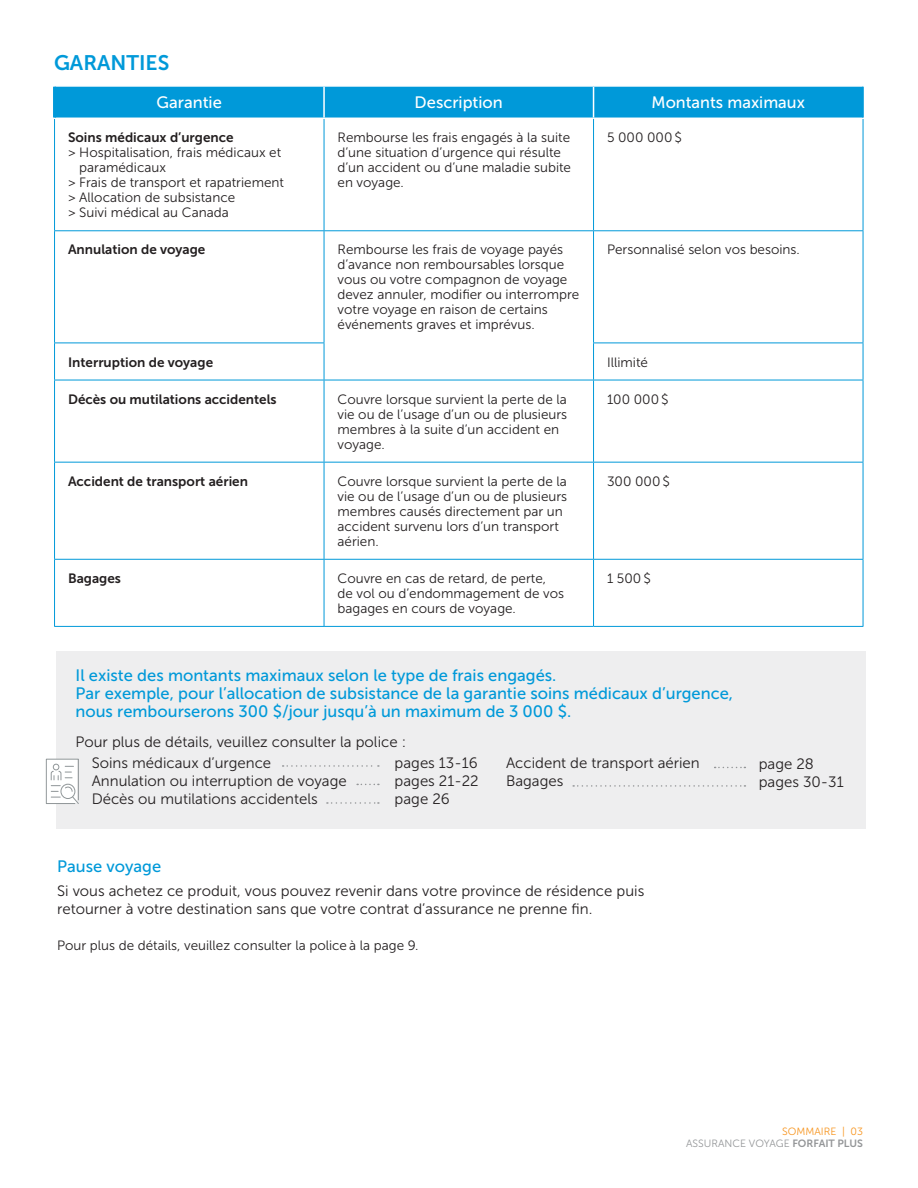
<style>
.page{position:relative;width:918px;height:1188px;background:#fff}
.page>*{position:absolute;margin:0;border:0;box-sizing:border-box;transform-origin:0 0}
.t1{font:21px "Museo Sans 700";color:#0099d9}
.t2{font:16.5px/18px "Museo Sans 500";color:#0099d9}
.t3{font:16.5px "Museo Sans 500";color:#fff}
.t4{font:15px/18px "Museo Sans 300";color:#231f20}
.t5{font:13.5px/15px "Museo Sans 300";color:#231f20}
.t6{font:13.5px "Museo Sans 700";color:#231f20}
.t7{font:10.5px/12px "Museo Sans 300";color:#949698;text-align:right}
.s1{color:#f7941d}
.s2{font-family:"Museo Sans 700"}
</style>
<div class="page">
<div style="left:56px;top:651px;width:810px;height:177px;background:#eeeeef"></div>
<div style="left:56px;top:87px;width:806px;height:31px;background:#0099d9"></div>
<hr style="left:323px;top:87px;width:2px;height:31px;background:#fff">
<hr style="left:593px;top:87px;width:1px;height:31px;background:#fff">
<hr style="left:54px;top:119px;width:1px;height:111px;background:#0099d9">
<hr style="left:324px;top:119px;width:1px;height:111px;background:#0099d9">
<hr style="left:593px;top:119px;width:1px;height:111px;background:#0099d9">
<hr style="left:863px;top:119px;width:1px;height:111px;background:#0099d9">
<hr style="left:54px;top:230px;width:270px;height:1px;background:#0099d9">
<hr style="left:54px;top:231px;width:1px;height:112px;background:#0099d9">
<hr style="left:324px;top:230px;width:270px;height:1px;background:#0099d9">
<hr style="left:324px;top:231px;width:1px;height:112px;background:#0099d9">
<hr style="left:594px;top:230px;width:269px;height:1px;background:#0099d9">
<hr style="left:593px;top:231px;width:1px;height:112px;background:#0099d9">
<hr style="left:863px;top:231px;width:1px;height:112px;background:#0099d9">
<hr style="left:54px;top:343px;width:270px;height:1px;background:#0099d9">
<hr style="left:54px;top:343px;width:1px;height:37px;background:#0099d9">
<hr style="left:324px;top:343px;width:1px;height:37px;background:#0099d9">
<hr style="left:593px;top:343px;width:270px;height:1px;background:#0099d9">
<hr style="left:593px;top:343px;width:1px;height:37px;background:#0099d9">
<hr style="left:863px;top:343px;width:1px;height:37px;background:#0099d9">
<hr style="left:54px;top:380px;width:270px;height:1px;background:#0099d9">
<hr style="left:54px;top:380px;width:1px;height:82px;background:#0099d9">
<hr style="left:324px;top:380px;width:270px;height:1px;background:#0099d9">
<hr style="left:324px;top:380px;width:1px;height:82px;background:#0099d9">
<hr style="left:594px;top:380px;width:269px;height:1px;background:#0099d9">
<hr style="left:593px;top:380px;width:1px;height:82px;background:#0099d9">
<hr style="left:863px;top:380px;width:1px;height:82px;background:#0099d9">
<hr style="left:54px;top:462px;width:270px;height:1px;background:#0099d9">
<hr style="left:54px;top:463px;width:1px;height:96px;background:#0099d9">
<hr style="left:324px;top:462px;width:270px;height:1px;background:#0099d9">
<hr style="left:324px;top:463px;width:1px;height:96px;background:#0099d9">
<hr style="left:594px;top:462px;width:269px;height:1px;background:#0099d9">
<hr style="left:593px;top:463px;width:1px;height:96px;background:#0099d9">
<hr style="left:863px;top:463px;width:1px;height:96px;background:#0099d9">
<hr style="left:54px;top:559px;width:270px;height:1px;background:#0099d9">
<hr style="left:54px;top:560px;width:1px;height:66px;background:#0099d9">
<hr style="left:324px;top:559px;width:270px;height:1px;background:#0099d9">
<hr style="left:324px;top:560px;width:1px;height:66px;background:#0099d9">
<hr style="left:594px;top:559px;width:269px;height:1px;background:#0099d9">
<hr style="left:593px;top:560px;width:1px;height:66px;background:#0099d9">
<hr style="left:863px;top:560px;width:1px;height:66px;background:#0099d9">
<hr style="left:54px;top:626px;width:270px;height:1px;background:#0099d9">
<hr style="left:324px;top:626px;width:270px;height:1px;background:#0099d9">
<hr style="left:594px;top:626px;width:269px;height:1px;background:#0099d9">
<hr style="left:862px;top:87px;width:2px;height:31px;background:#0099d9">
<hr style="left:53px;top:87px;width:3px;height:31px;background:#0099d9">
<svg style="left:283px;top:765px;width:96px;height:2px"></svg>
<svg style="left:357px;top:784px;width:22px;height:1px"></svg>
<svg style="left:327px;top:802px;width:52px;height:2px"></svg>
<svg style="left:715px;top:767px;width:30px;height:1px"></svg>
<svg style="left:573px;top:785px;width:172px;height:2px"></svg>
<svg style="left:45px;top:758px;width:34px;height:46px"></svg>
<h1 class="t1" style="left:54px;top:51px;width:117px">GARANTIES</h1>
<p class="t3" style="left:157px;top:94px;width:67px">Garantie</p>
<p class="t3" style="left:415px;top:94px;width:90px">Description</p>
<p class="t3" style="left:652px;top:94px;width:155px">Montants maximaux</p>
<p class="t6" style="left:68px;top:130px;width:167px">Soins médicaux d’urgence</p>
<p class="t5" style="left:68px;top:145px;width:215px">&gt; Hospitalisation, frais médicaux et</p>
<p class="t5" style="left:79px;top:160px;width:88px">paramédicaux</p>
<p class="t5" style="left:68px;top:175px;width:218px">&gt; Frais de transport et rapatriement</p>
<p class="t5" style="left:68px;top:190px;width:169px">&gt; Allocation de subsistance</p>
<p class="t5" style="left:68px;top:205px;width:162px">&gt; Suivi médical au Canada</p>
<p class="t5" style="left:338px;top:130px;width:235px">Rembourse les frais engagés à la suite d’une situation d’urgence qui résulte d’un accident ou d’une maladie subite en voyage.</p>
<p class="t5" style="left:607px;top:130px;width:77px">5 000 000 $</p>
<p class="t6" style="left:68px;top:242px;width:139px">Annulation de voyage</p>
<p class="t5" style="left:338px;top:242px;width:243px">Rembourse les frais de voyage payés d’avance non remboursables lorsque vous ou votre compagnon de voyage devez annuler, modifier ou interrompre votre voyage en raison de certains événements graves et imprévus.</p>
<p class="t5" style="left:607px;top:242px;width:194px">Personnalisé selon vos besoins.</p>
<p class="t6" style="left:68px;top:354px;width:147px">Interruption de voyage</p>
<p class="t5" style="left:607px;top:354px;width:42px">Illimité</p>
<p class="t6" style="left:68px;top:391px;width:210px">Décès ou mutilations accidentels</p>
<p class="t5" style="left:338px;top:392px;width:231px">Couvre lorsque survient la perte de la vie ou de l’usage d’un ou de plusieurs membres à la suite d’un accident en voyage.</p>
<p class="t5" style="left:607px;top:392px;width:63px">100 000 $</p>
<p class="t6" style="left:68px;top:474px;width:181px">Accident de transport aérien</p>
<p class="t5" style="left:338px;top:474px;width:231px">Couvre lorsque survient la perte de la vie ou de l’usage d’un ou de plusieurs membres causés directement par un accident survenu lors d’un transport aérien.</p>
<p class="t5" style="left:607px;top:474px;width:65px">300 000 $</p>
<p class="t6" style="left:68px;top:571px;width:54px">Bagages</p>
<p class="t5" style="left:338px;top:571px;width:228px">Couvre en cas de retard, de perte, de vol ou d’endommagement de vos bagages en cours de voyage.</p>
<p class="t5" style="left:607px;top:571px;width:45px">1 500 $</p>
<p class="t2" style="left:76px;top:666px;width:659px">Il existe des montants maximaux selon le type de frais engagés.<br>Par exemple, pour l’allocation de subsistance de la garantie soins médicaux d’urgence, nous rembourserons 300 $/jour jusqu’à un maximum de 3 000 $.</p>
<p class="t4" style="left:92px;top:731px;width:316px;line-height:21px;text-indent:-16px">Pour plus de détails, veuillez consulter la police :<br>Soins médicaux d’urgence</p>
<p class="t4" style="left:395px;top:754px;width:86px;text-align:justify">pages 13-16 pages 21-22 page 26</p>
<p class="t4" style="left:759px;top:755px;width:86px">page 28 pages 30-31</p>
<p class="t4" style="left:506px;top:754px;width:195px">Accident de transport aérien</p>
<p class="t4" style="left:92px;top:772px;width:257px">Annulation ou interruption de voyage</p>
<p class="t4" style="left:506px;top:772px;width:59px">Bagages</p>
<p class="t4" style="left:92px;top:790px;width:228px">Décès ou mutilations accidentels</p>
<p class="t2" style="left:57px;top:857px;width:106px">Pause voyage</p>
<p class="t4" style="left:57px;top:882px;width:589px">Si vous achetez ce produit, vous pouvez revenir dans votre province de résidence puis retourner à votre destination sans que votre contrat d’assurance ne prenne fin.</p>
<p class="t5" style="left:57px;top:938px;width:363px">Pour plus de détails, veuillez consulter la police à la page 9.</p>
<p class="t7" style="left:686px;top:1126px;width:178px"><span class="s1">SOMMAIRE | 03<br></span>ASSURANCE VOYAGE <span class="s2">FORFAIT PLUS</span></p>
</div>
